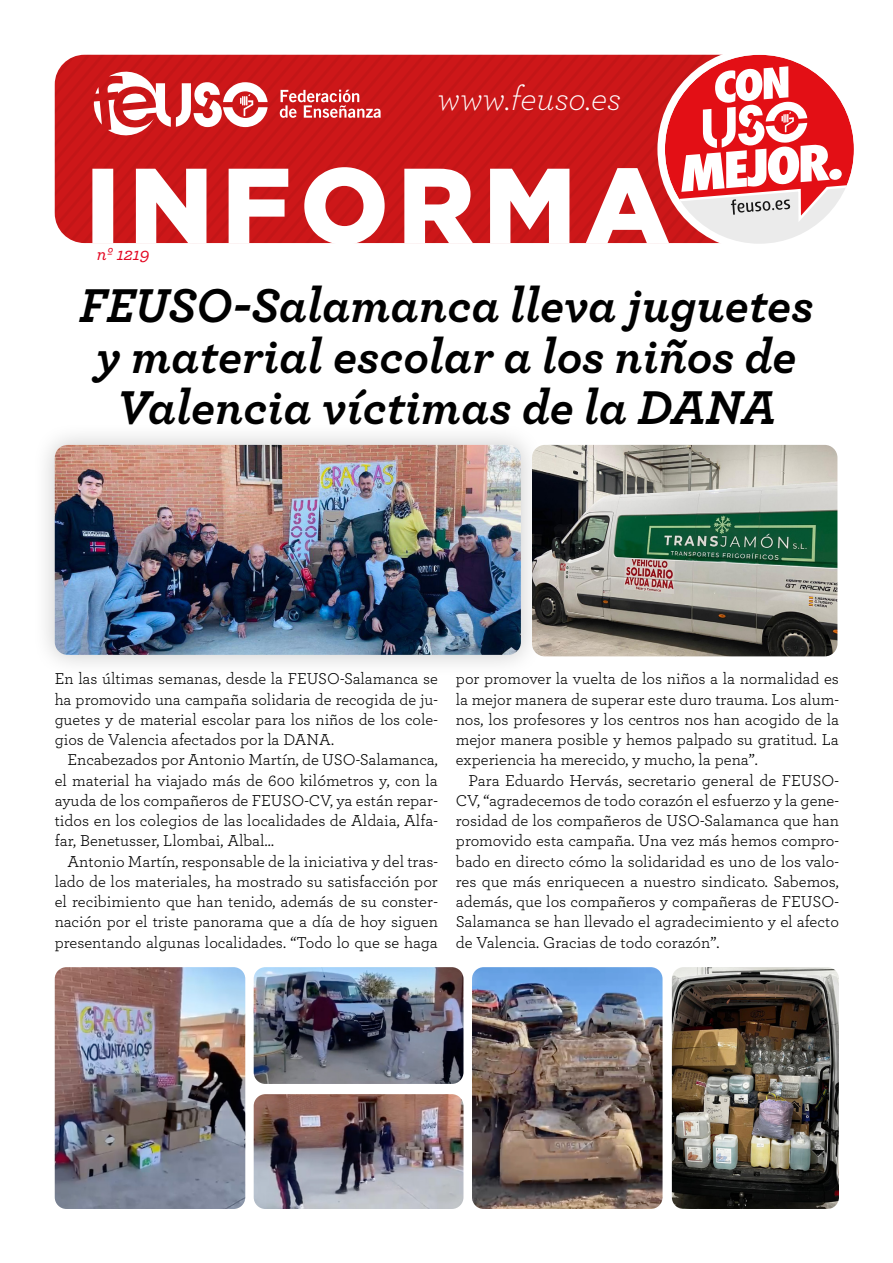
<style>
.page{position:relative;width:893px;height:1263px;background:#fff}
.page>*{position:absolute;margin:0;border:0;box-sizing:border-box;transform-origin:0 0}
.t1{font:italic 700 49.8px/51.2px "Archer Pro";color:#000;text-align:center}
.t2{font:italic 300 34.95px "Archer Pro";color:#fff}
.t3{font:italic 500 18.15px "Archer Pro";color:#e30520}
.t4{font:16.5px/20.2px "Archer Pro";color:#000;text-align:justify}
</style>
<div class="page">
<div style="left:657px;top:47px;width:204px;height:204px;border:8px solid #fff;border-radius:50%"></div>
<svg style="left:55px;top:55px;width:799px;height:190px"></svg>
<div style="left:32px;top:422px;width:512px;height:256px;background:#000;opacity:.21"></div>
<img style="left:55px;top:445px;width:466px;height:210px">
<img style="left:672px;top:967px;width:167px;height:242px">
<img style="left:472px;top:967px;width:190px;height:242px">
<img style="left:254px;top:967px;width:209px;height:117px">
<img style="left:254px;top:1094px;width:209px;height:115px">
<img style="left:55px;top:967px;width:190px;height:242px">
<img style="left:532px;top:445px;width:305px;height:211px">
<p class="t3" style="left:97px;top:241px;width:54px">nº 1219</p>
<h2 class="t2" style="left:438px;top:75px;width:185px">www.feuso.es</h2>
<h1 class="t1" style="left:79px;top:276px;width:736px">FEUSO-Salamanca lleva juguetes y material escolar a los niños de<br>Valencia víctimas de la DANA</h1>
<p class="t4" style="left:55px;top:668px;width:385px">En las últimas semanas, desde la FEUSO-Salamanca se ha promovido una campaña solidaria de recogida de ju&shy;guetes y de material escolar para los niños de los cole&shy;gios de Valencia afectados por la DANA.</p>
<p class="t4" style="left:55px;top:749px;width:385px;text-indent:13px">Encabezados por Antonio Martín, de USO-Salamanca, el material ha viajado más de 600 kilómetros y, con la ayuda de los compañeros de FEUSO-CV, ya están repar&shy;tidos en los colegios de las localidades de Aldaia, Alfa&shy;far, Benetusser, Llombai, Albal…</p>
<p class="t4" style="left:55px;top:850px;width:385px;text-indent:13px">Antonio Martín, responsable de la iniciativa y del tras&shy;lado de los materiales, ha mostrado su satisfacción por el recibimiento que han tenido, además de su conster&shy;nación por el triste panorama que a día de hoy siguen presentando algunas localidades. “Todo lo que se haga</p>
<p class="t4" style="left:456px;top:668px;width:385px">por promover la vuelta de los niños a la normalidad es la mejor manera de superar este duro trauma. Los alum&shy;nos, los profesores y los centros nos han acogido de la mejor manera posible y hemos palpado su gratitud. La experiencia ha merecido, y mucho, la pena”.</p>
<p class="t4" style="left:456px;top:769px;width:385px;text-indent:13px">Para Eduardo Hervás, secretario general de FEUSO-CV, “agradecemos de todo corazón el esfuerzo y la gene&shy;rosidad de los compañeros de USO-Salamanca que han promovido esta campaña. Una vez más hemos compro&shy;bado en directo cómo la solidaridad es uno de los valo&shy;res que más enriquecen a nuestro sindicato. Sabemos, además, que los compañeros y compañeras de FEUSO-Salamanca se han llevado el agradecimiento y el afecto de Valencia. Gracias de todo corazón”.</p>
</div>
